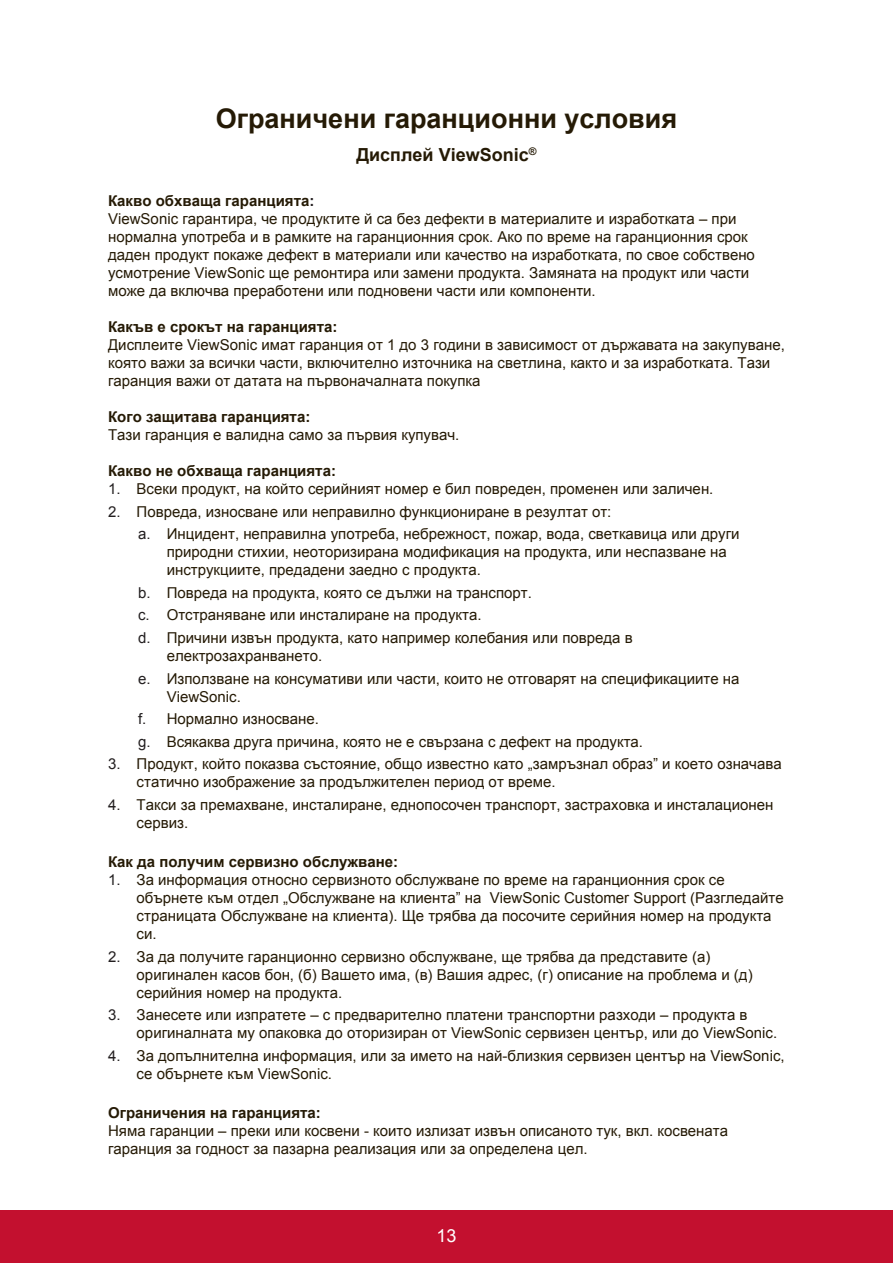
<style>
.page{position:relative;width:893px;height:1263px;background:#fff}
.page>*{position:absolute;margin:0;border:0;box-sizing:border-box;transform-origin:0 0}
.t1{font:700 27px "Arial";color:#251a05}
.t2{font:700 18px "Arial";color:#251a05}
.t3{font:18px "Arial";color:#fff}
.t4{font:15px/18px "Arial";color:#251a05}
.t5{font:700 15px "Arial";color:#251a05}
.s1{font-weight:700}
.s2{font-weight:700;color:#231f20}
.s3{color:#231f20}
</style>
<div class="page">
<div style="left:0;top:1210px;width:892px;height:53px;background:#c3102f"></div>
<h1 class="t1" style="left:216px;top:100px;width:462px">Ограничени гаранционни условия</h1>
<p class="t2" style="left:356px;top:143px;width:182px">Дисплей ViewSonic<sup>®</sup></p>
<p class="t4" style="left:108px;top:192px;width:648px"><span class="s1">Какво обхваща гаранцията</span><span class="s2">:<br></span>ViewSonic гарантира, че продуктите й са без дефекти в материалите и изработката – при нормална употреба и в рамките на гаранционния срок. Ако по време на гаранционния срок даден продукт покаже дефект в материали или качество на изработката, по свое собствено усмотрение ViewSonic ще ремонтира или замени продукта. Замяната на продукт или части може да включва преработени или подновени части или компоненти.</p>
<p class="t5" style="left:108px;top:317px;width:231px">Какъв е срокът на гаранцията:</p>
<p class="t4" style="left:108px;top:336px;width:678px">Дисплеите ViewSonic имат гаранция от 1 до 3 години в зависимост от държавата на закупуване, която важи за всички части, включително източника на светлина, както и за изработката. Тази гаранция важи от датата на първоначалната покупка</p>
<p class="t5" style="left:108px;top:407px;width:204px">Кого защитава гаранцията:</p>
<p class="t4" style="left:108px;top:426px;width:352px">Тази гаранция е валидна само за първия купувач.</p>
<p class="t5" style="left:108px;top:461px;width:229px">Какво не обхваща гаранцията:</p>
<p class="t4" style="left:108px;top:480px;width:606px"><span class="s3">1.</span> Всеки продукт, на който серийният номер е бил повреден, променен или заличен.</p>
<p class="t4" style="left:138px;top:500px;width:602px;line-height:22.5px;text-indent:-30px"><span class="s3">2.</span> Повреда, износване или неправилно функциониране в резултат от:<br><span class="s3">a.</span> Инцидент, неправилна употреба, небрежност, пожар, вода, светкавица или други</p>
<p class="t4" style="left:166px;top:543px;width:561px">природни стихии, неоторизирана модификация на продукта, или неспазване на инструкциите, предадени заедно с продукта.</p>
<p class="t4" style="left:138px;top:581px;width:496px;line-height:22.5px"><span class="s3">b.</span> Повреда на продукта, която се дължи на транспорт.<br><span class="s3">c.</span> Отстраняване или инсталиране на продукта.<br><span class="s3">d.</span> Причини извън продукта, като например колебания или повреда в</p>
<p class="t4" style="left:138px;top:644px;width:602px;line-height:22.5px;text-indent:28px">електрозахранването.<br><span class="s3">e.</span> Използване на консумативи или части, които не отговарят на спецификациите на</p>
<p class="t4" style="left:138px;top:685px;width:506px;line-height:22.5px;text-indent:28px">ViewSonic.<br><span class="s3">f.</span> Нормално износване.<br><span class="s3">g.</span> Всякаква друга причина, която не е свързана с дефект на продукта.</p>
<p class="t4" style="left:136px;top:755px;width:646px;text-indent:-28px"><span class="s3">3.</span> Продукт, който показва състояние, общо известно като „замръзнал образ” и което означава статично изображение за продължителен период от време.</p>
<p class="t4" style="left:136px;top:795px;width:638px;text-indent:-28px"><span class="s3">4.</span> Такси за премахване, инсталиране, еднопосочен транспорт, застраховка и инсталационен сервиз.</p>
<p class="t5" style="left:108px;top:852px;width:291px">Как да получим сервизно обслужване:</p>
<p class="t4" style="left:136px;top:871px;width:648px;text-indent:-28px"><span class="s3">1.</span> За информация относно сервизното обслужване по време на гаранционния срок се обърнете към отдел „Обслужване на клиента” на ViewSonic Customer Support (Разгледайте страницата Обслужване на клиента). Ще трябва да посочите серийния номер на продукта си.</p>
<p class="t4" style="left:136px;top:947px;width:617px;text-indent:-28px"><span class="s3">2.</span> За да получите гаранционно сервизно обслужване, ще трябва да представите (а) оригинален касов бон, (б) Вашето има, (в) Вашия адрес, (г) описание на проблема и (д) серийния номер на продукта.</p>
<p class="t4" style="left:136px;top:1006px;width:641px;text-indent:-28px"><span class="s3">3.</span> Занесете или изпратете – с предварително платени транспортни разходи – продукта в оригиналната му опаковка до оторизиран от ViewSonic сервизен център, или до ViewSonic.</p>
<p class="t4" style="left:136px;top:1046px;width:649px;text-indent:-28px"><span class="s3">4.</span> За допълнителна информация, или за името на най-близкия сервизен център на ViewSonic, се обърнете към ViewSonic.</p>
<p class="t5" style="left:108px;top:1103px;width:214px">Ограничения на гаранцията:</p>
<p class="t4" style="left:108px;top:1122px;width:621px">Няма гаранции – преки или косвени - които излизат извън описаното тук, вкл. косвената гаранция за годност за пазарна реализация или за определена цел.</p>
<p class="t3" style="left:436px;top:1223px;width:22px">13</p>
</div>
